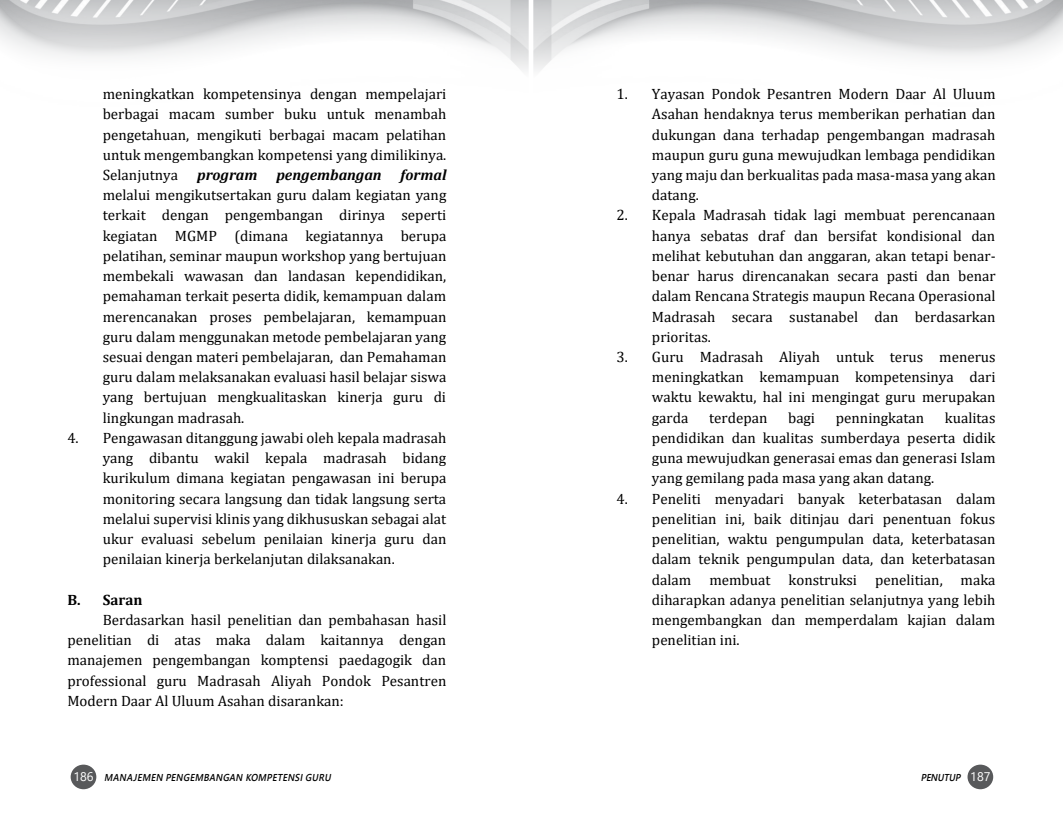
<style>
.page{position:relative;width:1063px;height:815px;background:#fff}
.page>*{position:absolute;margin:0;border:0;box-sizing:border-box;transform-origin:0 0}
.t1{font:15px/20.2px "Cambria";color:#000;text-align:justify}
.t2{font:italic 700 15px "Cambria";color:#000}
.t3{font:700 15px "Cambria";color:#000}
.t4{font:italic 600 10px "Segoe UI";color:#000;scale:.9 1}
.s1{font-weight:400;font-style:normal;font-size:12.5px;color:#fff}
</style>
<div class="page">
<img style="left:534px;top:0;width:529px;height:71px">
<div style="left:71px;top:765px;width:25px;height:24px;background:#58595b;border-radius:50%"></div>
<div style="left:968px;top:765px;width:25px;height:24px;background:#58595b;border-radius:50%"></div>
<img style="left:0;top:0;width:529px;height:71px">
<p class="t1" style="left:103px;top:84px;width:345px">meningkatkan kompetensinya dengan mempelajari berbagai macam sumber buku untuk menambah pengetahuan, mengikuti berbagai macam pelatihan untuk mengembangkan kompetensi yang dimilikinya.<br>Selanjutnya</p>
<p class="t2" style="left:197px;top:164px;width:62px">program</p>
<p class="t2" style="left:276px;top:164px;width:107px">pengembangan</p>
<p class="t2" style="left:401px;top:164px;width:47px">formal</p>
<p class="t1" style="left:103px;top:185px;width:345px">melalui mengikutsertakan guru dalam kegiatan yang terkait dengan pengembangan dirinya seperti kegiatan MGMP (dimana kegiatannya berupa pelatihan, seminar maupun workshop yang bertujuan membekali wawasan dan landasan kependidikan, pemahaman terkait peserta didik, kemampuan dalam merencanakan proses pembelajaran, kemampuan guru dalam menggunakan metode pembelajaran yang sesuai dengan materi pembelajaran, dan Pemahaman guru dalam melaksanakan evaluasi hasil belajar siswa yang bertujuan mengkualitaskan kinerja guru di lingkungan madrasah.</p>
<p class="t1" style="left:103px;top:428px;width:345px;text-indent:-35px">4. Pengawasan ditanggung jawabi oleh kepala madrasah yang dibantu wakil kepala madrasah bidang kurikulum dimana kegiatan pengawasan ini berupa monitoring secara langsung dan tidak langsung serta melalui supervisi klinis yang dikhususkan sebagai alat ukur evaluasi sebelum penilaian kinerja guru dan penilaian kinerja berkelanjutan dilaksanakan.</p>
<p class="t3" style="left:67px;top:589px;width:77px">B. Saran</p>
<p class="t1" style="left:67px;top:610px;width:381px;text-indent:35px">Berdasarkan hasil penelitian dan pembahasan hasil penelitian di atas maka dalam kaitannya dengan manajemen pengembangan komptensi paedagogik dan professional guru Madrasah Aliyah Pondok Pesantren Modern Daar Al Uluum Asahan disarankan:</p>
<p class="t1" style="left:652px;top:84px;width:345px;text-indent:-35px">1. Yayasan Pondok Pesantren Modern Daar Al Uluum Asahan hendaknya terus memberikan perhatian dan dukungan dana terhadap pengembangan madrasah maupun guru guna mewujudkan lembaga pendidikan yang maju dan berkualitas pada masa-masa yang akan datang.</p>
<p class="t1" style="left:652px;top:205px;width:346px;text-indent:-35px">2. Kepala Madrasah tidak lagi membuat perencanaan hanya sebatas draf dan bersifat kondisional dan melihat kebutuhan dan anggaran, akan tetapi benar&shy;benar harus direncanakan secara pasti dan benar dalam Rencana Strategis maupun Recana Operasional Madrasah secara sustanabel dan berdasarkan prioritas.</p>
<p class="t1" style="left:652px;top:347px;width:345px;text-indent:-35px">3. Guru Madrasah Aliyah untuk terus menerus meningkatkan kemampuan kompetensinya dari waktu kewaktu, hal ini mengingat guru merupakan garda</p>
<p class="t1" style="left:652px;top:407px;width:345px;text-indent:293px">kualitas pendidikan dan kualitas sumberdaya peserta didik guna mewujudkan generasai emas dan generasi Islam yang gemilang pada masa yang akan datang.</p>
<p class="t1" style="left:652px;top:488px;width:345px;text-indent:-35px">4. Peneliti menyadari banyak keterbatasan dalam penelitian ini, baik ditinjau dari penentuan fokus penelitian, waktu pengumpulan data, keterbatasan dalam teknik pengumpulan data, dan keterbatasan dalam membuat konstruksi penelitian, maka diharapkan adanya penelitian selanjutnya yang lebih mengembangkan dan memperdalam kajian dalam penelitian ini.</p>
<p class="t1" style="left:709px;top:407px;width:60px">terdepan</p>
<p class="t1" style="left:788px;top:407px;width:28px">bagi</p>
<p class="t1" style="left:836px;top:407px;width:90px">penningkatan</p>
<p class="t4" style="left:73px;top:768px;width:291px"><span class="s1">1 8 6</span> MANAJEMEN PENGEMBANGAN KOMPETENSIGURU</p>
<p class="t4" style="left:921px;top:768px;width:79px">PENUTUP <span class="s1">1 8 7</span></p>
</div>
